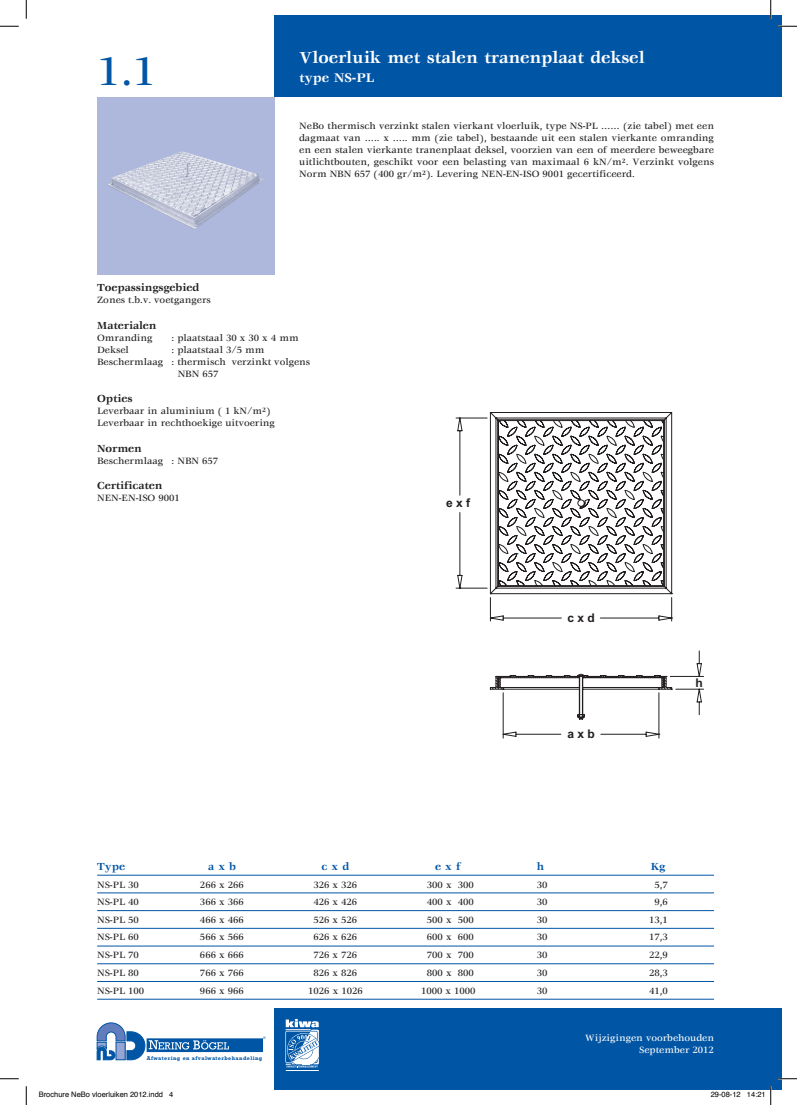
<style>
.page{position:relative;width:797px;height:1105px;background:#fff}
.page>*{position:absolute;margin:0;border:0;box-sizing:border-box;transform-origin:0 0}
.t1{font:500 43.75px "Veljovic";color:#0155a5}
.t2{font:700 17.5px "Veljovic";color:#fff}
.t3{font:700 13.75px "Veljovic";color:#fff}
.t4{font:700 12px "Arial";color:#231f20}
.t5{font:700 11.25px "Veljovic";color:#231f20}
.t6{font:700 11.25px "Veljovic";color:#0155a5}
.t7{font:500 10px/12px "Veljovic";color:#231f20}
.t8{font:500 10px/12px "Veljovic";color:#fff;text-align:right}
.t9{font:7.5px "Helvetica";color:#000}
.t10{font:700 5.38px "Rockwell";letter-spacing:.08em;color:#0155a5}
.t11{font:3.62px "Helvetica";color:#0155a5}
</style>
<div class="page">
<div style="left:147px;top:1039px;width:115px;height:12px;background:#0155a5"></div>
<div style="left:147px;top:1039px;width:116px;height:13px;border:1px solid #0155a5"></div>
<svg style="left:97px;top:1023px;width:132px;height:37px"></svg>
<div style="left:116px;top:1042px;width:9px;height:18px;background:#96a5d3"></div>
<div style="left:116px;top:1042px;width:9px;height:18px;border:1px solid #0155a5"></div>
<div style="left:274px;top:16px;width:507px;height:81px;background:#0155a5"></div>
<div style="left:274px;top:1008px;width:507px;height:81px;background:#0155a5"></div>
<hr style="left:286px;top:1070px;width:33px;height:1px;background:#fff">
<svg style="left:285px;top:1019px;width:34px;height:49px"></svg>
<div style="left:97px;top:97px;width:177px;height:177px;background:#adb8dc"></div>
<img style="left:107px;top:151px;width:157px;height:79px">
<hr style="left:503px;top:693px;width:1px;height:45px;background:#231f20">
<hr style="left:658px;top:693px;width:1px;height:45px;background:#231f20">
<svg style="left:456px;top:418px;width:247px;height:319px"></svg>
<hr style="left:97px;top:875px;width:617px;height:1px;background:#0155a5">
<hr style="left:97px;top:893px;width:617px;height:1px;background:#0155a5">
<hr style="left:97px;top:910px;width:617px;height:1px;background:#0155a5">
<hr style="left:97px;top:928px;width:617px;height:1px;background:#0155a5">
<hr style="left:97px;top:946px;width:617px;height:1px;background:#0155a5">
<hr style="left:97px;top:963px;width:617px;height:1px;background:#0155a5">
<hr style="left:97px;top:981px;width:617px;height:1px;background:#0155a5">
<hr style="left:97px;top:999px;width:617px;height:1px;background:#0155a5">
<svg style="left:0;top:25px;width:19px;height:2px"></svg>
<svg style="left:778px;top:25px;width:19px;height:2px"></svg>
<svg style="left:0;top:1078px;width:19px;height:1px"></svg>
<svg style="left:778px;top:1078px;width:19px;height:1px"></svg>
<svg style="left:25px;top:0;width:2px;height:19px"></svg>
<svg style="left:25px;top:1086px;width:2px;height:19px"></svg>
<svg style="left:770px;top:0;width:1px;height:19px"></svg>
<svg style="left:770px;top:1086px;width:1px;height:19px"></svg>
<h1 class="t1" style="left:97px;top:54px;width:61px">1.1</h1>
<h2 class="t2" style="left:299px;top:50px;width:347px">Vloerluik met stalen tranenplaat deksel</h2>
<h3 class="t3" style="left:299px;top:72px;width:76px">type NS-PL</h3>
<p class="t7" style="left:299px;top:120px;width:416px;text-align:justify">NeBo thermisch verzinkt stalen vierkant vloerluik, type NS-PL …… (zie tabel) met een dagmaat van ….. x ….. mm (zie tabel), bestaande uit een stalen vierkante omranding en een stalen vierkante tranenplaat deksel, voorzien van een of meerdere beweegbare uitlichtbouten, geschikt voor een belasting van maximaal 6 kN/m². Verzinkt volgens Norm NBN 657 (400 gr/m²). Levering NEN-EN-ISO 9001 gecertificeerd.</p>
<p class="t5" style="left:97px;top:283px;width:104px">Toepassingsgebied</p>
<p class="t7" style="left:97px;top:295px;width:115px">Zones t.b.v. voetgangers</p>
<p class="t5" style="left:97px;top:321px;width:61px">Materialen</p>
<p class="t7" style="left:97px;top:332px;width:57px">Omranding</p>
<p class="t7" style="left:172px;top:332px;width:128px">: plaatstaal 30 x 30 x 4 mm</p>
<p class="t7" style="left:97px;top:344px;width:33px">Deksel</p>
<p class="t7" style="left:172px;top:344px;width:94px">: plaatstaal 3/5 mm</p>
<p class="t7" style="left:97px;top:356px;width:214px">Beschermlaag : thermisch verzinkt volgens</p>
<p class="t7" style="left:178px;top:368px;width:42px">NBN 657</p>
<p class="t5" style="left:97px;top:394px;width:37px">Opties</p>
<p class="t7" style="left:97px;top:406px;width:179px">Leverbaar in aluminium ( 1 kN/m²)<br>Leverbaar in rechthoekige uitvoering</p>
<p class="t5" style="left:97px;top:444px;width:46px">Normen</p>
<p class="t7" style="left:97px;top:455px;width:123px">Beschermlaag : NBN 657</p>
<p class="t5" style="left:97px;top:481px;width:67px">Certificaten</p>
<p class="t7" style="left:97px;top:493px;width:84px">NEN-EN-ISO 9001</p>
<p class="t4" style="left:446px;top:496px;width:26px">e x f</p>
<p class="t4" style="left:567px;top:610px;width:29px">c x d</p>
<p class="t4" style="left:567px;top:726px;width:29px">a x b</p>
<p class="t4" style="left:695px;top:676px;width:9px">h</p>
<p class="t6" style="left:97px;top:862px;width:29px">Type</p>
<p class="t6" style="left:208px;top:862px;width:29px">a x b</p>
<p class="t6" style="left:321px;top:862px;width:29px">c x d</p>
<p class="t6" style="left:435px;top:862px;width:27px">e x f</p>
<p class="t6" style="left:536px;top:862px;width:9px">h</p>
<p class="t6" style="left:650px;top:862px;width:16px">Kg</p>
<p class="t7" style="left:97px;top:879px;width:43px">NS-PL 30</p>
<p class="t7" style="left:200px;top:879px;width:45px">266 x 266</p>
<p class="t7" style="left:313px;top:879px;width:45px">326 x 326</p>
<p class="t7" style="left:427px;top:879px;width:48px">300 x 300</p>
<p class="t7" style="left:536px;top:879px;width:12px">30</p>
<p class="t7" style="left:654px;top:879px;width:15px">5,7</p>
<p class="t7" style="left:97px;top:897px;width:43px">NS-PL 40</p>
<p class="t7" style="left:200px;top:897px;width:45px">366 x 366</p>
<p class="t7" style="left:313px;top:897px;width:45px">426 x 426</p>
<p class="t7" style="left:427px;top:897px;width:48px">400 x 400</p>
<p class="t7" style="left:536px;top:897px;width:12px">30</p>
<p class="t7" style="left:654px;top:897px;width:15px">9,6</p>
<p class="t7" style="left:97px;top:914px;width:43px">NS-PL 50</p>
<p class="t7" style="left:200px;top:914px;width:45px">466 x 466</p>
<p class="t7" style="left:313px;top:914px;width:45px">526 x 526</p>
<p class="t7" style="left:427px;top:914px;width:48px">500 x 500</p>
<p class="t7" style="left:536px;top:914px;width:12px">30</p>
<p class="t7" style="left:649px;top:914px;width:20px">13,1</p>
<p class="t7" style="left:97px;top:932px;width:43px">NS-PL 60</p>
<p class="t7" style="left:200px;top:932px;width:45px">566 x 566</p>
<p class="t7" style="left:313px;top:932px;width:45px">626 x 626</p>
<p class="t7" style="left:427px;top:932px;width:48px">600 x 600</p>
<p class="t7" style="left:536px;top:932px;width:12px">30</p>
<p class="t7" style="left:649px;top:932px;width:20px">17,3</p>
<p class="t7" style="left:97px;top:950px;width:43px">NS-PL 70</p>
<p class="t7" style="left:200px;top:950px;width:45px">666 x 666</p>
<p class="t7" style="left:313px;top:950px;width:45px">726 x 726</p>
<p class="t7" style="left:427px;top:950px;width:48px">700 x 700</p>
<p class="t7" style="left:536px;top:950px;width:12px">30</p>
<p class="t7" style="left:649px;top:950px;width:20px">22,9</p>
<p class="t7" style="left:97px;top:968px;width:43px">NS-PL 80</p>
<p class="t7" style="left:200px;top:968px;width:45px">766 x 766</p>
<p class="t7" style="left:313px;top:968px;width:45px">826 x 826</p>
<p class="t7" style="left:427px;top:968px;width:48px">800 x 800</p>
<p class="t7" style="left:536px;top:968px;width:12px">30</p>
<p class="t7" style="left:649px;top:968px;width:20px">28,3</p>
<p class="t7" style="left:97px;top:985px;width:49px">NS-PL 100</p>
<p class="t7" style="left:200px;top:985px;width:45px">966 x 966</p>
<p class="t7" style="left:308px;top:985px;width:56px">1026 x 1026</p>
<p class="t7" style="left:421px;top:985px;width:56px">1000 x 1000</p>
<p class="t7" style="left:536px;top:985px;width:12px">30</p>
<p class="t7" style="left:649px;top:985px;width:20px">41,0</p>
<p class="t11" style="left:263px;top:1036px;width:4px">®</p>
<p class="t10" style="left:147px;top:1056px;width:117px">Afwatering en afvalwaterbehandeling</p>
<p class="t8" style="left:585px;top:1032px;width:130px">Wijzigingen voorbehouden<br>September 2012</p>
<p class="t9" style="left:39px;top:1090px;width:136px">Brochure NeBo vloerluiken 2012.indd 4</p>
<p class="t9" style="left:710px;top:1090px;width:57px">29-08-12 14:21</p>
</div>
